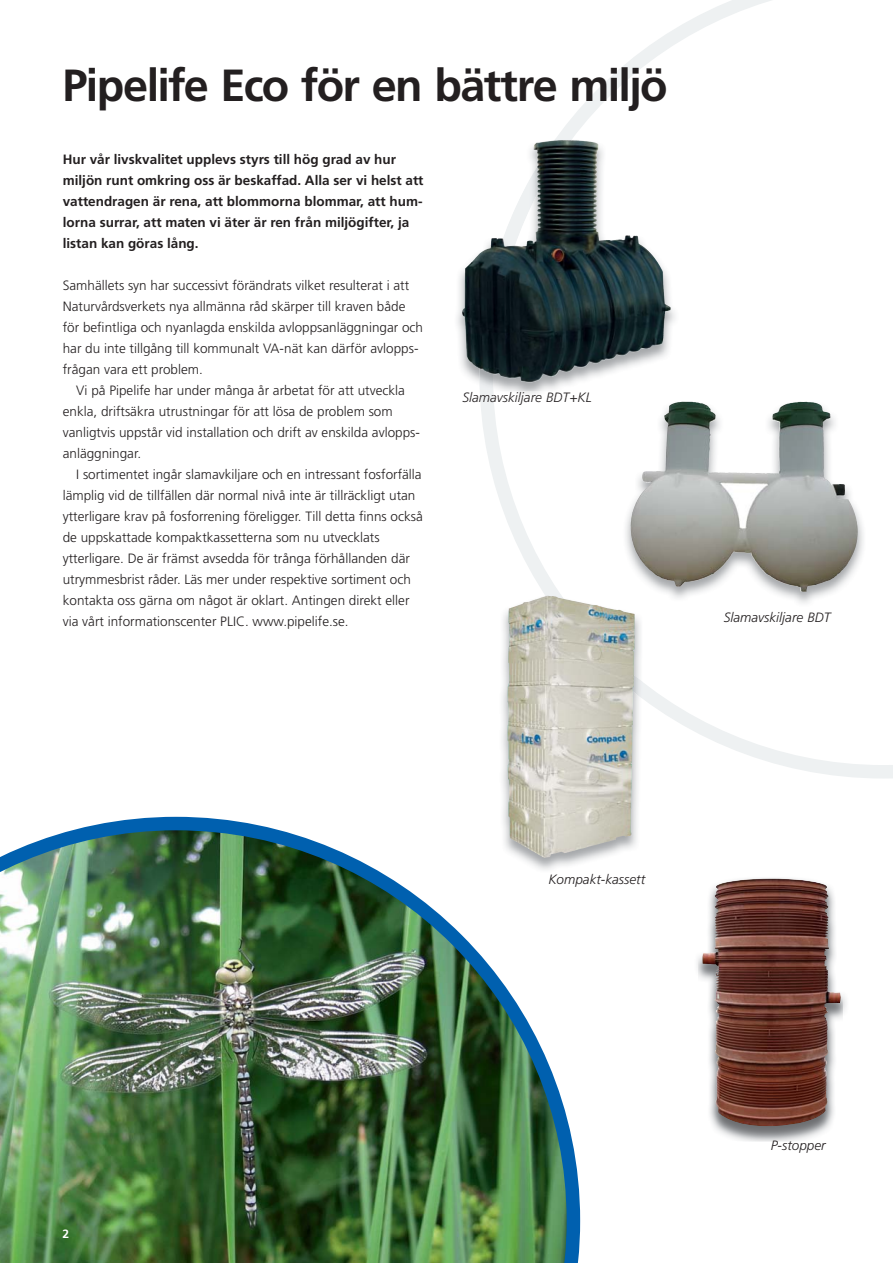
<style>
.page{position:relative;width:893px;height:1263px;background:#fff}
.page>*{position:absolute;margin:0;border:0;box-sizing:border-box;transform-origin:0 0}
.t1{font:700 45px "Frutiger";letter-spacing:-.035em;color:#231f20}
.t2{font:300 13.5px/21px "Frutiger";color:#231f20}
.t3{font:700 13.5px/21px "Frutiger";color:#231f20}
.t4{font:italic 300 13.5px "Frutiger";color:#231f20}
.t5{font:700 12px "Frutiger";color:#fff}
</style>
<div class="page">
<svg style="left:480px;top:0;width:412px;height:778px"></svg>
<img style="left:622px;top:401px;width:243px;height:206px">
<img style="left:707px;top:406px;width:72px;height:68px">
<img style="left:0;top:817px;width:580px;height:446px">
<img style="left:499px;top:595px;width:143px;height:278px">
<img style="left:545px;top:595px;width:97px;height:104px">
<img style="left:622px;top:595px;width:20px;height:12px">
<img style="left:507px;top:614px;width:127px;height:244px">
<img style="left:698px;top:956px;width:131px;height:185px">
<img style="left:701px;top:878px;width:141px;height:249px">
<img style="left:457px;top:254px;width:22px;height:128px">
<img style="left:572px;top:139px;width:106px;height:258px">
<img style="left:479px;top:139px;width:93px;height:253px">
<img style="left:493px;top:392px;width:98px;height:5px">
<svg style="left:480px;top:392px;width:13px;height:5px"></svg>
<img style="left:593px;top:151px;width:19px;height:90px">
<h1 class="t1" style="left:63px;top:67px;width:606px">Pipelife Eco för en bättre miljö</h1>
<p class="t3" style="left:63px;top:150px;width:362px">Hur vår livskvalitet upplevs styrs till hög grad av hur miljön runt omkring oss är beskaffad. Alla ser vi helst att vattendragen är rena, att blommorna blommar, att hum&shy;lorna surrar, att maten vi äter är ren från miljögifter, ja listan kan göras lång.</p>
<p class="t2" style="left:63px;top:276px;width:362px">Samhällets syn har successivt förändrats vilket resulterat i att Naturvårdsverkets nya allmänna råd skärper till kraven både för befintliga och nyanlagda enskilda avloppsanläggningar och har du inte tillgång till kommunalt VA-nät kan därför avlopps&shy;frågan vara ett problem.</p>
<p class="t2" style="left:63px;top:381px;width:359px;text-indent:14px">Vi på Pipelife har under många år arbetat för att utveckla enkla, driftsäkra utrustningar för att lösa de problem som vanligtvis uppstår vid installation och drift av enskilda avlopps&shy;anläggningar.</p>
<p class="t2" style="left:63px;top:465px;width:361px;text-indent:14px">I sortimentet ingår slamavkiljare och en intressant fosforfälla lämplig vid de tillfällen där normal nivå inte är tillräckligt utan ytterligare krav på fosforrening föreligger. Till detta finns också de uppskattade kompaktkassetterna som nu utvecklats ytterligare. De är främst avsedda för trånga förhållanden där utrymmesbrist råder. Läs mer under respektive sortiment och kontakta oss gärna om något är oklart. Antingen direkt eller via vårt informationscenter PLIC. www.pipelife.se.</p>
<p class="t4" style="left:462px;top:392px;width:131px">Slamavskiljare BDT+KL</p>
<p class="t4" style="left:723px;top:612px;width:108px">Slamavskiljare BDT</p>
<p class="t4" style="left:548px;top:874px;width:98px">Kompakt-kassett</p>
<p class="t5" style="left:63px;top:1229px;width:8px">2</p>
<p class="t4" style="left:770px;top:1140px;width:56px">P-stopper</p>
</div>
